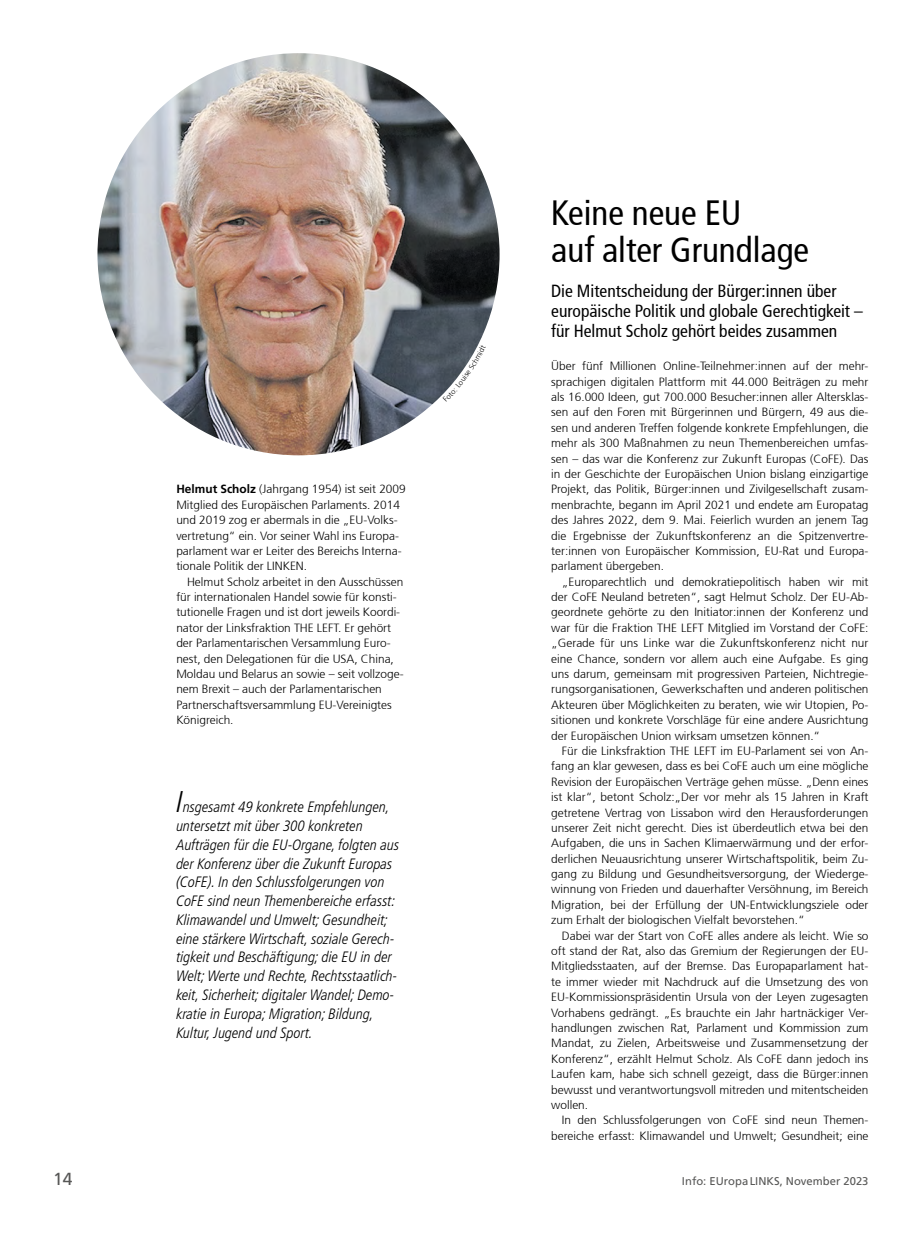
<style>
.page{position:relative;width:904px;height:1241px;background:#fff}
.page>*{position:absolute;margin:0;border:0;box-sizing:border-box;transform-origin:0 0}
.t1{font:condensed 35px/37.5px "Frutiger";color:#000}
.t2{font:condensed 17.5px/20px "Frutiger";color:#000}
.t3{font:17.5px "Frutiger";color:#575756}
.t4{font:italic 300 condensed 15px/18.8px "Frutiger LT Pro";color:#000}
.t5{font:300 11.88px/15.4px "Frutiger 45";color:#000;text-align:justify}
.t6{font:11.25px "Frutiger";color:#575756}
.s1{font-family:"Frutiger";font-weight:700}
.s2{font-size:30px}
</style>
<div class="page">
<img style="left:97px;top:53px;width:402px;height:402px;border-radius:201px">
<svg style="left:443px;top:345px;width:35px;height:49px"></svg>
<p class="t5" style="left:176px;top:481px;width:231px;text-align:left"><span class="s1">Helmut Scholz</span> (Jahrgang 1954) ist seit 2009<br>Mitglied des Europäischen Parlaments. 2014 und 2019 zog er abermals in die „EU-Volks&shy;vertretung“ ein. Vor seiner Wahl ins Europa&shy;parlament war er Leiter des Bereichs Interna&shy;tionale Politik der LINKEN.</p>
<p class="t5" style="left:176px;top:574px;width:229px;text-align:left;text-indent:11px">Helmut Scholz arbeitet in den Ausschüssen für internationalen Handel sowie für konsti&shy;tutionelle Fragen und ist dort jeweils Koordi&shy;nator der Linksfraktion THE LEFT. Er gehört der Parlamentarischen Versammlung Euro&shy;nest, den Delegationen für die USA, China, Moldau und Belarus an sowie – seit vollzoge&shy;nem Brexit – auch der Parlamentarischen Partnerschaftsversammlung EU-Vereinigtes Königreich.</p>
<p class="t4" style="left:176px;top:797px;width:225px"><span class="s2">I</span>nsgesamt 49 konkrete Empfehlungen, untersetzt mit über 300 konkreten Aufträgen für die EU-Organe, folgten aus der Konferenz über die Zukunft Europas (CoFE). In den Schlussfolgerungen von CoFE sind neun Themenbereiche erfasst:<br>Klimawandel und Umwelt; Gesundheit; eine stärkere Wirtschaft, soziale Gerech&shy;tigkeit und Beschäftigung; die EU in der Welt; Werte und Rechte, Rechtsstaatlich&shy;keit, Sicherheit; digitaler Wandel; Demo&shy;kratie in Europa; Migration; Bildung, Kultur, Jugend und Sport.</p>
<h1 class="t1" style="left:551px;top:194px;width:259px">Keine neue EU<br>auf alter Grundlage</h1>
<h2 class="t2" style="left:551px;top:280px;width:313px">Die Mitentscheidung der Bürger:innen über europäische Politik und globale Gerechtigkeit – für Helmut Scholz gehört beides zusammen</h2>
<p class="t5" style="left:551px;top:358px;width:319px">Über fünf Millionen Online-Teilnehmer:innen auf der mehr&shy;sprachigen digitalen Plattform mit 44.000 Beiträgen zu mehr als 16.000 Ideen, gut 700.000 Besucher:innen aller Altersklas&shy;sen auf den Foren mit Bürgerinnen und Bürgern, 49 aus die&shy;sen und anderen Treffen folgende konkrete Empfehlungen, die mehr als 300 Maßnahmen zu neun Themenbereichen umfas&shy;sen – das war die Konferenz zur Zukunft Europas (CoFE). Das in der Geschichte der Europäischen Union bislang einzigartige Projekt, das Politik, Bürger:innen und Zivilgesellschaft zusam&shy;menbrachte, begann im April 2021 und endete am Europatag des Jahres 2022, dem 9. Mai. Feierlich wurden an jenem Tag die Ergebnisse der Zukunftskonferenz an die Spitzenvertre&shy;ter:innen von Europäischer Kommission, EU-Rat und Europa&shy;parlament übergeben.</p>
<p class="t5" style="left:551px;top:574px;width:319px;text-indent:11px">„Europarechtlich und demokratiepolitisch haben wir mit der CoFE Neuland betreten“, sagt Helmut Scholz. Der EU-Ab&shy;geordnete gehörte zu den Initiator:innen der Konferenz und war für die Fraktion THE LEFT Mitglied im Vorstand der CoFE: „Gerade für uns Linke war die Zukunftskonferenz nicht nur eine Chance, sondern vor allem auch eine Aufgabe. Es ging uns darum, gemeinsam mit progressiven Parteien, Nichtregie&shy;rungsorganisationen, Gewerkschaften und anderen politischen Akteuren über Möglichkeiten zu beraten, wie wir Utopien, Po&shy;sitionen und konkrete Vorschläge für eine andere Ausrichtung der Europäischen Union wirksam umsetzen können.“</p>
<p class="t5" style="left:551px;top:743px;width:319px;text-indent:11px">Für die Linksfraktion THE LEFT im EU-Parlament sei von An&shy;fang an klar gewesen, dass es bei CoFE auch um eine mögliche Revision der Europäischen Verträge gehen müsse. „Denn eines ist klar“, betont Scholz:„Der vor mehr als 15 Jahren in Kraft getretene Vertrag von Lissabon wird den Herausforderungen unserer Zeit nicht gerecht. Dies ist überdeutlich etwa bei den Aufgaben, die uns in Sachen Klimaerwärmung und der erfor&shy;derlichen Neuausrichtung unserer Wirtschaftspolitik, beim Zu&shy;gang zu Bildung und Gesundheitsversorgung, der Wiederge&shy;winnung von Frieden und dauerhafter Versöhnung, im Bereich Migration, bei der Erfüllung der UN-Entwicklungsziele oder zum Erhalt der biologischen Vielfalt bevorstehen.“</p>
<p class="t5" style="left:551px;top:927px;width:319px;text-indent:11px">Dabei war der Start von CoFE alles andere als leicht. Wie so oft stand der Rat, also das Gremium der Regierungen der EU-Mitgliedsstaaten, auf der Bremse. Das Europaparlament hat&shy;te immer wieder mit Nachdruck auf die Umsetzung des von EU-Kommissionspräsidentin Ursula von der Leyen zugesagten Vorhabens gedrängt. „Es brauchte ein Jahr hartnäckiger Ver&shy;handlungen zwischen Rat, Parlament und Kommission zum Mandat, zu Zielen, Arbeitsweise und Zusammensetzung der Konferenz“, erzählt Helmut Scholz. Als CoFE dann jedoch ins Laufen kam, habe sich schnell gezeigt, dass die Bürger:innen bewusst und verantwortungsvoll mitreden und mitentscheiden wollen.</p>
<p class="t5" style="left:551px;top:1112px;width:319px;text-align:right">In den Schlussfolgerungen von CoFE sind neun Themen&shy;bereiche erfasst: Klimawandel und Umwelt; Gesundheit; eine</p>
<h2 class="t3" style="left:53px;top:1168px;width:21px">14</h2>
<p class="t6" style="left:682px;top:1174px;width:188px">Info: EUropaLINKS, November 2023</p>
</div>
